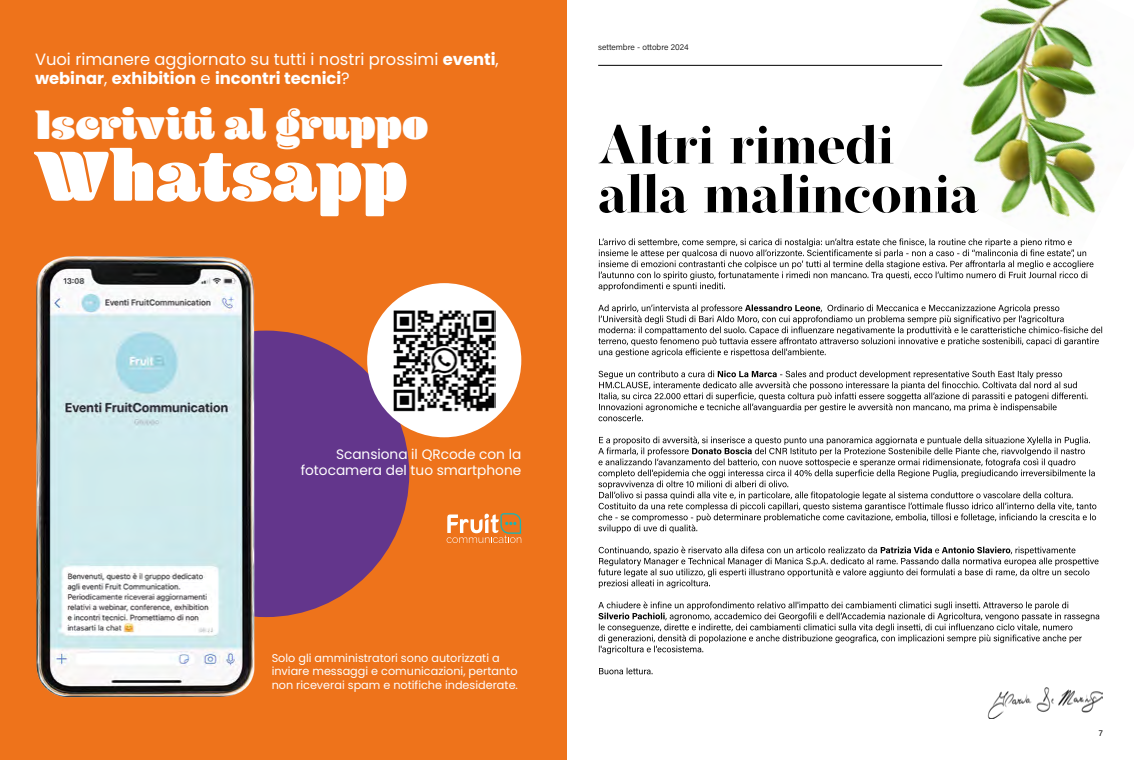
<style>
.page{position:relative;width:1134px;height:760px;background:#fff}
.page>*{position:absolute;margin:0;border:0;box-sizing:border-box;transform-origin:0 0}
.t1{font:900 73.5px "Blenny";color:#fff}
.t2{font:900 42.9px "Blenny";color:#fff}
.t3{font:16.3px/19.6px "Poppins";color:#fff}
.t4{font:13.7px/16.4px "Poppins";color:#fff;text-align:right}
.t5{font:11.2px/13.5px "Poppins";color:#fff}
.t6{font:300 8.5px "Acumin Pro";color:#000}
.t7{font:8.5px "Acumin Pro";color:#000}
.s1{font-weight:700}
</style>
<div class="page">
<img style="left:894px;top:0;width:205px;height:220px">
<img style="left:987px;top:687px;width:116px;height:31px">
<svg style="left:599px;top:667px;width:53px;height:7px"></svg>
<svg style="left:598px;top:601px;width:501px;height:53px"></svg>
<svg style="left:598px;top:546px;width:500px;height:42px"></svg>
<svg style="left:598px;top:436px;width:498px;height:97px"></svg>
<svg style="left:598px;top:370px;width:489px;height:51px"></svg>
<svg style="left:598px;top:304px;width:504px;height:53px"></svg>
<svg style="left:598px;top:238px;width:495px;height:53px"></svg>
<div style="left:0;top:0;width:567px;height:760px;background:#ee731b"></div>
<div style="left:123px;top:330px;width:286px;height:287px;background:#63368c;border-radius:50%"></div>
<img style="left:36px;top:256px;width:224px;height:442px">
<svg style="left:447px;top:513px;width:74px;height:30px"></svg>
<div style="left:367px;top:283px;width:154px;height:154px;background:#fff;border-radius:50%"></div>
<img style="left:393px;top:310px;width:103px;height:101px">
<svg style="left:599px;top:174px;width:380px;height:39px"></svg>
<svg style="left:598px;top:125px;width:295px;height:39px"></svg>
<hr style="left:598px;top:65px;width:344px;height:1px;background:#000">
<h3 class="t3" style="left:35px;top:49px;width:465px">Vuoi rimanere aggiornato su tutti i nostri prossimi <span class="s1">eventi</span>, <span class="s1">webinar</span>, <span class="s1">exhibition</span> e <span class="s1">incontri tecnici</span>?</h3>
<h2 class="t2" style="left:35px;top:99px;width:395px">Iscriviti al gruppo</h2>
<h1 class="t1" style="left:35px;top:132px;width:374px">Whatsapp</h1>
<p class="t6" style="left:598px;top:41px;width:92px">settembre - ottobre 2024</p>
<p class="t4" style="left:301px;top:445px;width:222px">Scansiona il QRcode con la fotocamera del tuo smartphone</p>
<p class="t5" style="left:272px;top:651px;width:248px">Solo gli amministratori sono autorizzati a inviare messaggi e comunicazioni, pertanto non riceverai spam e notifiche indesiderate.</p>
<p class="t7" style="left:1099px;top:727px;width:6px">7</p>
</div>
